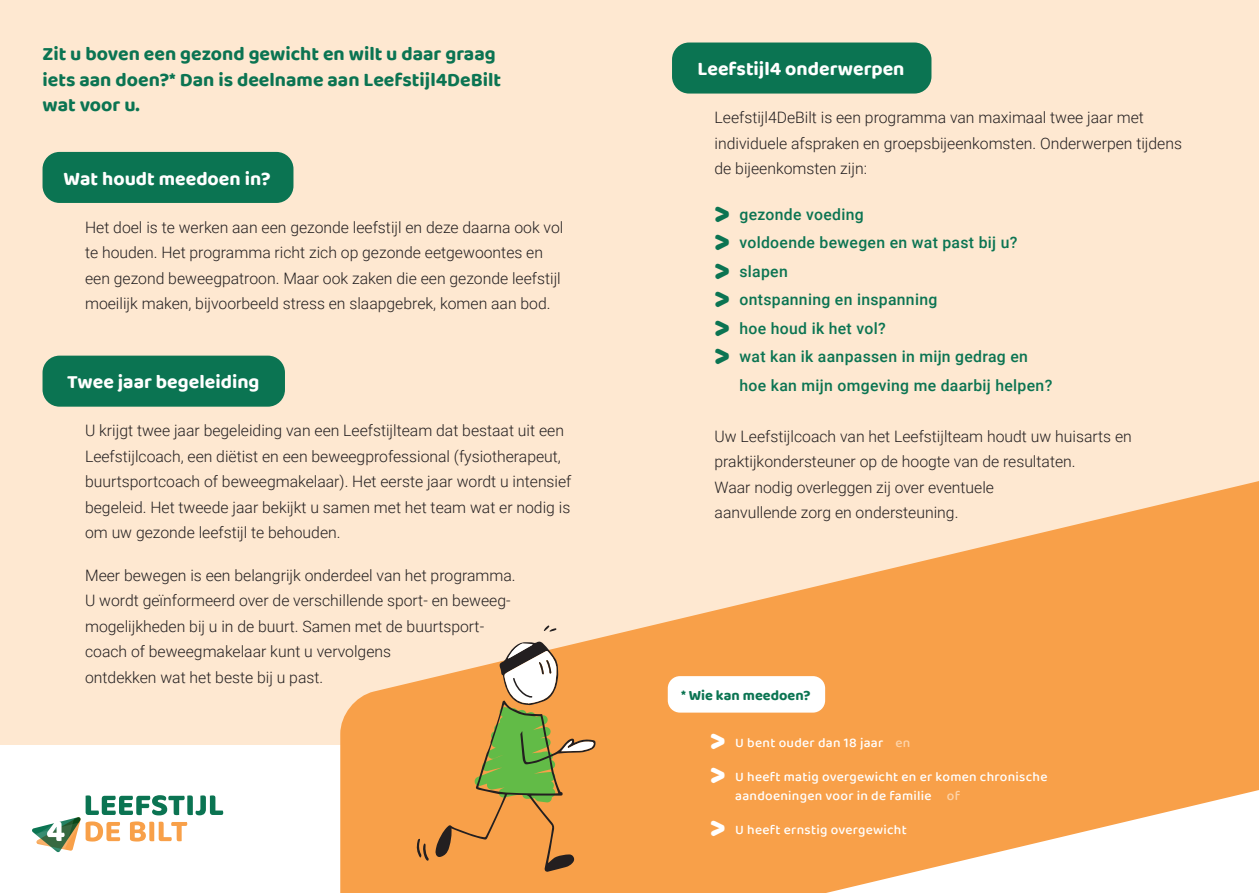
<style>
.page{position:relative;width:1259px;height:893px;background:#fff}
.page>*{position:absolute;margin:0;border:0;box-sizing:border-box;transform-origin:0 0}
.t1{font:800 31.5px "Baloo 2";color:#fff}
.t2{font:700 19.5px/25.5px "Baloo 2";color:#0b7452}
.t3{font:700 19.5px "Baloo 2";color:#fff}
.t4{font:300 15.75px/25.5px "Roboto";color:#231f20}
.t5{font:500 15.75px "Roboto";letter-spacing:.02em;color:#0b7452}
.t6{font:700 14.55px "Baloo 2";color:#0b7452}
.t7{font:500 13.5px/19.5px "Baloo 2";letter-spacing:.02em;color:#fff}
.s1{font-family:"Baloo 2";font-weight:800;font-size:31.5px}
.s2{color:#fdd4aa}
</style>
<div class="page">
<div style="left:0;top:0;width:1259px;height:744px;background:#fee8d1"></div>
<div style="left:43px;top:152px;width:250px;height:51px;background:#0b7452;border-radius:17px"></div>
<div style="left:43px;top:356px;width:242px;height:51px;background:#0b7452;border-radius:17px"></div>
<div style="left:672px;top:43px;width:259px;height:51px;background:#0b7452;border-radius:17px"></div>
<svg style="left:340px;top:481px;width:919px;height:412px;fill:#f8a049"></svg>
<div style="left:668px;top:676px;width:157px;height:37px;background:#fff;border-radius:12px"></div>
<svg style="left:32px;top:795px;width:191px;height:57px"></svg>
<svg style="left:416px;top:839px;width:13px;height:22px"></svg>
<svg style="left:435px;top:641px;width:160px;height:231px;background:#d6a358"></svg>
<svg style="left:544px;top:625px;width:12px;height:7px"></svg>
<p class="t2" style="left:43px;top:41px;width:460px">Zit u boven een gezond gewicht en wilt u daar graag iets aan doen?* Dan is deelname aan Leefstijl4DeBilt wat voor u.</p>
<p class="t3" style="left:63px;top:167px;width:209px">Wat houdt meedoen in?</p>
<p class="t4" style="left:85px;top:214px;width:480px">Het doel is te werken aan een gezonde leefstijl en deze daarna ook vol te houden. Het programma richt zich op gezonde eetgewoontes en een gezond beweegpatroon. Maar ook zaken die een gezonde leefstijl moeilijk maken, bijvoorbeeld stress en slaapgebrek, komen aan bod.</p>
<p class="t3" style="left:67px;top:370px;width:194px">Twee jaar begeleiding</p>
<p class="t4" style="left:85px;top:417px;width:488px">U krijgt twee jaar begeleiding van een Leefstijlteam dat bestaat uit een Leefstijlcoach, een diëtist en een beweegprofessional (fysiotherapeut, buurtsportcoach of beweegmakelaar). Het eerste jaar wordt u intensief begeleid. Het tweede jaar bekijkt u samen met het team wat er nodig is om uw gezonde leefstijl te behouden.</p>
<p class="t4" style="left:85px;top:562px;width:432px">Meer bewegen is een belangrijk onderdeel van het programma.<br>U wordt geïnformeerd over de verschillende sport- en beweeg&shy;mogelijkheden bij u in de buurt. Samen met de buurtsport&shy;coach of beweegmakelaar kunt u vervolgens<br>ontdekken wat het beste bij u past.</p>
<p class="t3" style="left:697px;top:57px;width:208px">Leefstijl4 onderwerpen</p>
<p class="t4" style="left:714px;top:104px;width:469px">Leefstijl4DeBilt is een programma van maximaal twee jaar met individuele afspraken en groepsbijeenkomsten. Onderwerpen tijdens de bijeenkomsten zijn:</p>
<p class="t5" style="left:714px;top:203px;width:151px"><span class="s1">&gt;</span> gezonde voeding</p>
<p class="t5" style="left:714px;top:232px;width:304px"><span class="s1">&gt;</span> voldoende bewegen en wat past bij u?</p>
<p class="t5" style="left:714px;top:260px;width:75px"><span class="s1">&gt;</span> slapen</p>
<p class="t5" style="left:714px;top:289px;width:224px"><span class="s1">&gt;</span> ontspanning en inspanning</p>
<p class="t5" style="left:714px;top:317px;width:173px"><span class="s1">&gt;</span> hoe houd ik het vol?</p>
<p class="t5" style="left:714px;top:346px;width:315px"><span class="s1">&gt;</span> wat kan ik aanpassen in mijn gedrag en</p>
<p class="t5" style="left:739px;top:374px;width:314px">hoe kan mijn omgeving me daarbij helpen?</p>
<p class="t4" style="left:714px;top:423px;width:419px">Uw Leefstijlcoach van het Leefstijlteam houdt uw huisarts en praktijkondersteuner op de hoogte van de resultaten.<br>Waar nodig overleggen zij over eventuele<br>aanvullende zorg en ondersteuning.</p>
<p class="t6" style="left:681px;top:686px;width:131px">* Wie kan meedoen?</p>
<h1 class="t1" style="left:710px;top:720px;width:17px">&gt;</h1>
<p class="t7" style="left:735px;top:733px;width:177px">U bent ouder dan 18 jaar <span class="s2">en</span></p>
<h1 class="t1" style="left:710px;top:754px;width:17px">&gt;</h1>
<p class="t7" style="left:735px;top:767px;width:314px">U heeft matig overgewicht en er komen chronische aandoeningen voor in de familie <span class="s2">of</span></p>
<h1 class="t1" style="left:710px;top:808px;width:17px">&gt;</h1>
<p class="t7" style="left:735px;top:821px;width:173px">U heeft ernstig overgewicht</p>
</div>
